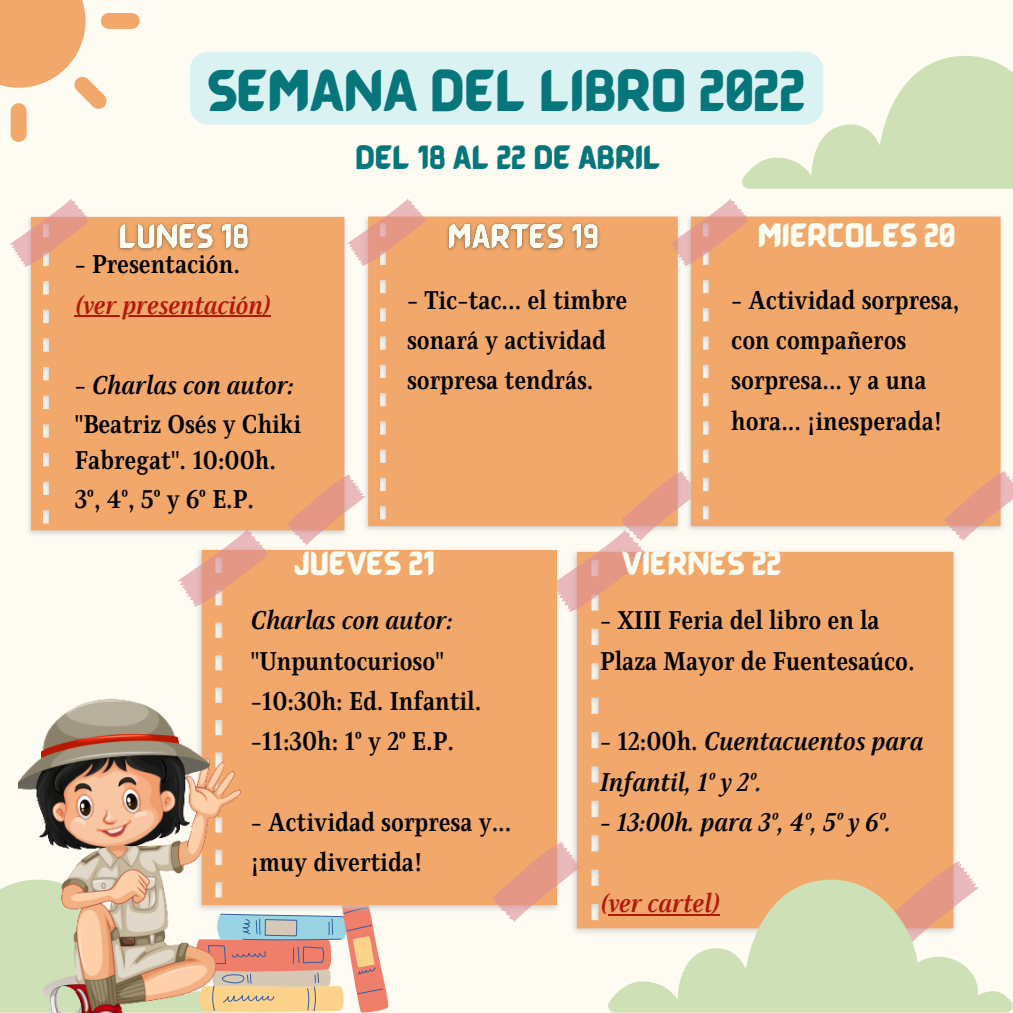
<style>
.page{position:relative;width:1013px;height:1013px;background:#fff}
.page>*{position:absolute;margin:0;border:0;box-sizing:border-box;transform-origin:0 0}
.t1{font:43.75px "BARABARA Regular";color:#07767b}
.t2{font:700 26.25px/40.2px "Singel";color:#000}
.t3{font:italic 700 26.25px/40.2px "Singel";color:#000}
.t4{font:italic 700 26.25px "Singel";color:#b3180b}
.t5{font:25px "BARABARA Regular";color:#fffdf2}
.t6{font:25px "BARABARA Regular";color:#07767b}
.s1{font-style:normal}
</style>
<div class="page">
<div style="left:0;top:0;width:1012px;height:1012px;background:#fefbf3"></div>
<div style="left:589px;top:557px;width:364px;height:371px;background:#f2a86a"></div>
<svg style="left:885px;top:861px;width:80px;height:9px"></svg>
<div style="left:373px;top:216px;width:287px;height:302px;background:#f2a86a"></div>
<svg style="left:551px;top:471px;width:148px;height:141px"></svg>
<svg style="left:373px;top:199px;width:52px;height:67px"></svg>
<img style="left:28px;top:216px;width:345px;height:319px">
<div style="left:31px;top:217px;width:313px;height:313px;background:#f2a86a"></div>
<svg style="left:288px;top:474px;width:78px;height:44px"></svg>
<svg style="left:9px;top:198px;width:80px;height:69px"></svg>
<svg style="left:608px;top:870px;width:404px;height:142px"></svg>
<svg style="left:742px;top:55px;width:270px;height:134px"></svg>
<svg style="left:0;top:0;width:140px;height:142px"></svg>
<svg style="left:0;top:882px;width:389px;height:130px"></svg>
<div style="left:190px;top:52px;width:633px;height:73px;background:#dbf2f3"></div>
<img style="left:111px;top:216px;width:144px;height:43px">
<img style="left:440px;top:216px;width:165px;height:43px">
<img style="left:167px;top:518px;width:422px;height:423px">
<div style="left:202px;top:550px;width:355px;height:355px;background:#f2a86a"></div>
<svg style="left:493px;top:842px;width:88px;height:80px"></svg>
<svg style="left:177px;top:529px;width:90px;height:77px"></svg>
<img style="left:660px;top:216px;width:342px;height:341px">
<div style="left:691px;top:216px;width:309px;height:310px;background:#f2a86a"></div>
<svg style="left:944px;top:471px;width:68px;height:70px"></svg>
<svg style="left:669px;top:198px;width:79px;height:68px"></svg>
<hr style="left:75px;top:315px;width:196px;height:2px;background:#b3180b">
<hr style="left:608px;top:913px;width:112px;height:2px;background:#b3180b">
<img style="left:19px;top:691px;width:229px;height:321px">
<p class="t1" style="left:207px;top:61px;width:599px">SEMANA DEL LIBRO 2022</p>
<p class="t6" style="left:355px;top:141px;width:307px">DEL 18 AL 22 DE ABRIL</p>
<p class="t2" style="left:75px;top:245px;width:167px">- Presentación.</p>
<p class="t4" style="left:75px;top:289px;width:198px">(ver presentación)</p>
<p class="t3" style="left:75px;top:366px;width:221px"><span class="s1">-</span> Charlas con autor:</p>
<p class="t2" style="left:75px;top:406px;width:228px;line-height:36.5px">"Beatriz Osés y Chiki<br>Fabregat". 10:00h.</p>
<p class="t2" style="left:75px;top:479px;width:181px">3º, 4º, 5º y 6º E.P.</p>
<p class="t2" style="left:407px;top:280px;width:222px">- Tic-tac... el timbre sonará y actividad sorpresa tendrás.</p>
<p class="t5" style="left:757px;top:219px;width:199px">MIÉRCOLES 20</p>
<p class="t5" style="left:681px;top:219px;width:188px">WEDNESDAY</p>
<p class="t2" style="left:731px;top:280px;width:230px">- Actividad sorpresa, con compañeros sorpresa... y a una hora... ¡inesperada!</p>
<p class="t5" style="left:294px;top:546px;width:142px">JUEVES 21</p>
<p class="t5" style="left:622px;top:546px;width:161px">VIERNES 22</p>
<p class="t3" style="left:251px;top:601px;width:203px">Charlas con autor: <span class="s1">"Unpuntocurioso"</span></p>
<p class="t2" style="left:251px;top:681px;width:232px">-10:30h: Ed. Infantil.</p>
<p class="t2" style="left:251px;top:722px;width:204px">-11:30h: 1º y 2º E.P.</p>
<p class="t2" style="left:251px;top:802px;width:262px">- Actividad sorpresa y...</p>
<p class="t2" style="left:251px;top:843px;width:173px">¡muy divertida!</p>
<p class="t2" style="left:600px;top:601px;width:316px">- XIII Feria del libro en la<br>Plaza Mayor de Fuentesaúco.</p>
<p class="t3" style="left:600px;top:722px;width:325px"><span class="s1">- 12:00h.</span> Cuentacuentos para<br>Infantil, 1º y 2º.</p>
<p class="t3" style="left:600px;top:802px;width:293px">- 13:00h. para 3º, 4º, 5º y 6º.</p>
<p class="t4" style="left:600px;top:887px;width:122px">(ver cartel)</p>
</div>
